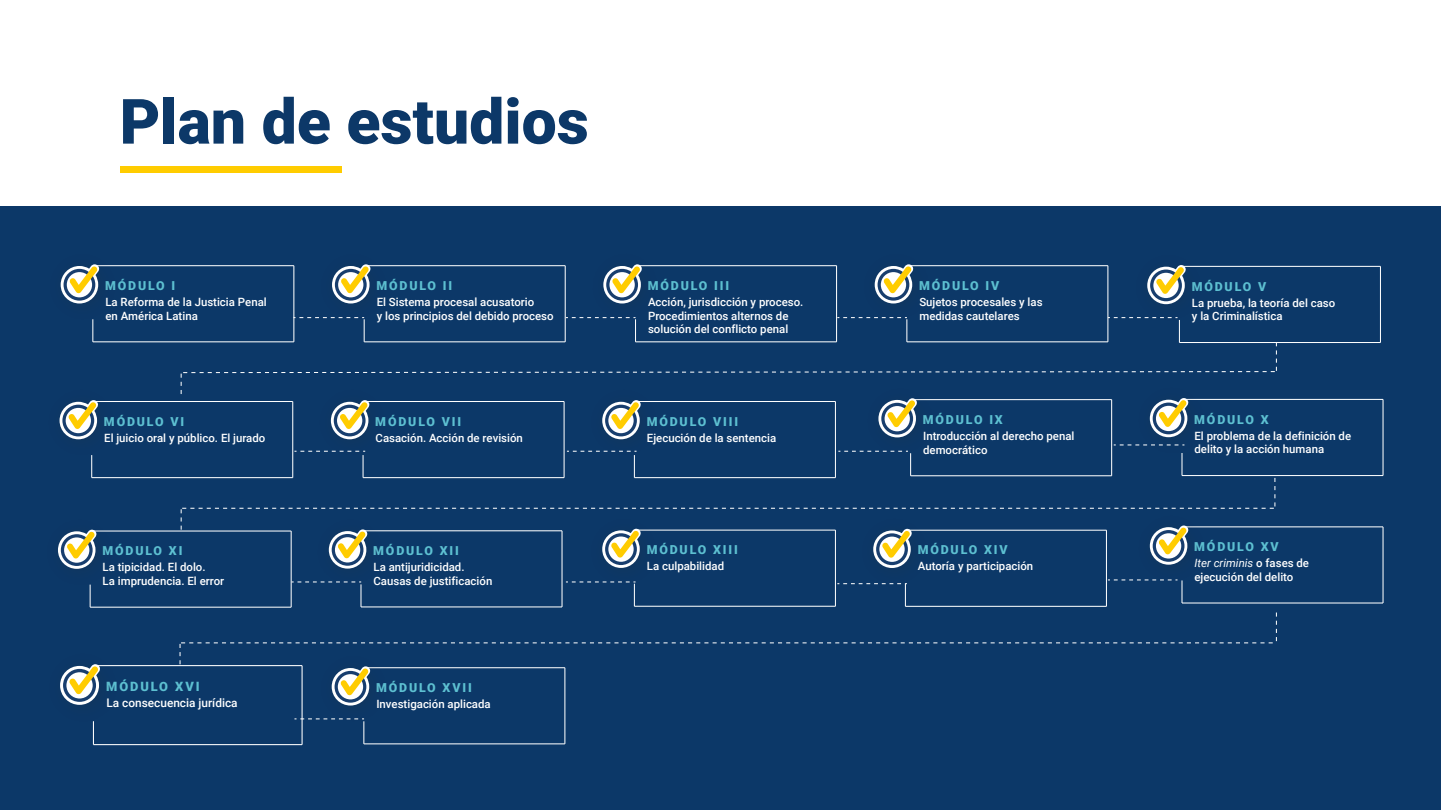
<style>
.page{position:relative;width:1441px;height:810px;background:#fff}
.page>*{position:absolute;margin:0;border:0;box-sizing:border-box;transform-origin:0 0}
.t1{font:900 62.5px "Roboto";color:#0c3868}
.t2{font:900 12.88px "Roboto";letter-spacing:.15em;color:#5dc0d1}
.t3{font:900 12.38px "Roboto";letter-spacing:.15em;color:#5dc0d1}
.t4{font:500 11.88px "Roboto";color:#fff}
.t5{font:500 11.38px/13.8px "Roboto";color:#fff}
.s1{font-weight:400;font-style:italic}
</style>
<div class="page">
<div style="left:0;top:207px;width:1440px;height:603px;background:#0c3868"></div>
<div style="left:120px;top:167px;width:221px;height:6px;background:#fc0"></div>
<hr style="left:95px;top:265px;width:199px;height:1px;background:#fff">
<hr style="left:93px;top:341px;width:201px;height:1px;background:#fff">
<img style="left:60px;top:265px;width:86px;height:78px">
<svg style="left:61px;top:264px;width:38px;height:40px"></svg>
<hr style="left:1181px;top:266px;width:199px;height:1px;background:#fff">
<hr style="left:1379px;top:266px;width:1px;height:77px;background:#fff">
<hr style="left:1179px;top:342px;width:201px;height:1px;background:#fff">
<img style="left:1104px;top:265px;width:128px;height:52px">
<svg style="left:1147px;top:265px;width:38px;height:39px"></svg>
<hr style="left:366px;top:265px;width:199px;height:1px;background:#fff">
<img style="left:290px;top:265px;width:127px;height:52px">
<svg style="left:332px;top:264px;width:38px;height:40px"></svg>
<hr style="left:94px;top:401px;width:199px;height:1px;background:#fff">
<hr style="left:92px;top:477px;width:201px;height:1px;background:#fff">
<img style="left:59px;top:417px;width:86px;height:62px">
<svg style="left:60px;top:400px;width:38px;height:39px"></svg>
<hr style="left:637px;top:265px;width:199px;height:1px;background:#fff">
<img style="left:561px;top:265px;width:128px;height:52px">
<svg style="left:603px;top:264px;width:39px;height:40px"></svg>
<hr style="left:908px;top:265px;width:199px;height:1px;background:#fff">
<hr style="left:1107px;top:266px;width:1px;height:76px;background:#fff">
<img style="left:832px;top:265px;width:128px;height:52px">
<svg style="left:874px;top:264px;width:39px;height:40px"></svg>
<hr style="left:834px;top:402px;width:1px;height:76px;background:#fff">
<hr style="left:1183px;top:399px;width:199px;height:1px;background:#fff">
<hr style="left:1382px;top:399px;width:1px;height:77px;background:#fff">
<hr style="left:1181px;top:475px;width:201px;height:1px;background:#fff">
<hr style="left:92px;top:531px;width:199px;height:1px;background:#fff">
<hr style="left:90px;top:607px;width:201px;height:1px;background:#fff">
<img style="left:89px;top:529px;width:54px;height:79px">
<svg style="left:58px;top:530px;width:38px;height:39px"></svg>
<hr style="left:361px;top:606px;width:201px;height:1px;background:#fff">
<img style="left:287px;top:569px;width:127px;height:39px">
<svg style="left:291px;top:581px;width:70px;height:26px"></svg>
<hr style="left:564px;top:668px;width:1px;height:76px;background:#fff">
<hr style="left:364px;top:743px;width:201px;height:1px;background:#fff">
<img style="left:289px;top:706px;width:128px;height:40px">
<svg style="left:294px;top:718px;width:70px;height:26px"></svg>
<svg style="left:181px;top:317px;width:1096px;height:128px"></svg>
<hr style="left:634px;top:606px;width:201px;height:1px;background:#fff">
<img style="left:560px;top:569px;width:128px;height:39px">
<hr style="left:1105px;top:530px;width:1px;height:76px;background:#fff">
<hr style="left:905px;top:606px;width:201px;height:1px;background:#fff">
<img style="left:830px;top:569px;width:128px;height:38px">
<hr style="left:1183px;top:526px;width:199px;height:1px;background:#fff">
<hr style="left:1382px;top:527px;width:1px;height:76px;background:#fff">
<hr style="left:1181px;top:603px;width:201px;height:1px;background:#fff">
<img style="left:1107px;top:579px;width:128px;height:25px">
<svg style="left:181px;top:451px;width:1094px;height:118px"></svg>
<hr style="left:96px;top:665px;width:206px;height:1px;background:#fff">
<hr style="left:301px;top:666px;width:1px;height:79px;background:#fff">
<hr style="left:93px;top:744px;width:209px;height:1px;background:#fff">
<img style="left:92px;top:665px;width:55px;height:81px">
<svg style="left:60px;top:664px;width:40px;height:41px"></svg>
<svg style="left:179px;top:613px;width:1097px;height:93px"></svg>
<h1 class="t1" style="left:120px;top:78px;width:470px">Plan de estudios</h1>
<p class="t3" style="left:105px;top:277px;width:72px">MÓDULO I</p>
<p class="t5" style="left:105px;top:295px;width:163px">La Reforma de la Justicia Penal en América Latina</p>
<p class="t3" style="left:376px;top:277px;width:77px">MÓDULO II</p>
<p class="t5" style="left:376px;top:295px;width:178px">El Sistema procesal acusatorio<br>y los principios del debido proceso</p>
<p class="t3" style="left:104px;top:413px;width:82px">MÓDULO VI</p>
<p class="t5" style="left:104px;top:430px;width:163px">El juicio oral y público. El jurado</p>
<p class="t3" style="left:375px;top:413px;width:87px">MÓDULO VII</p>
<p class="t5" style="left:375px;top:430px;width:149px">Casación. Acción de revisión</p>
<p class="t3" style="left:102px;top:542px;width:81px">MÓDULO XI</p>
<p class="t5" style="left:103px;top:560px;width:123px">La tipicidad. El dolo.<br>La imprudencia. El error</p>
<p class="t3" style="left:373px;top:542px;width:87px">MÓDULO XII</p>
<p class="t5" style="left:373px;top:560px;width:120px">La antijuridicidad.<br>Causas de justificación</p>
<p class="t2" style="left:106px;top:677px;width:95px">MÓDULO XVI</p>
<p class="t4" style="left:106px;top:695px;width:133px">La consecuencia jurídica</p>
<p class="t3" style="left:376px;top:679px;width:97px">MÓDULO XVII</p>
<p class="t5" style="left:376px;top:697px;width:116px">Investigación aplicada</p>
<p class="t3" style="left:647px;top:277px;width:83px">MÓDULO III</p>
<p class="t5" style="left:648px;top:295px;width:157px">Acción, jurisdicción y proceso.<br>Procedimientos alternos de solución del conflicto penal</p>
<p class="t3" style="left:646px;top:413px;width:93px">MÓDULO VIII</p>
<p class="t5" style="left:647px;top:430px;width:131px">Ejecución de la sentencia</p>
<p class="t3" style="left:646px;top:541px;width:93px">MÓDULO XIII</p>
<p class="t5" style="left:647px;top:559px;width:79px">La culpabilidad</p>
<p class="t3" style="left:919px;top:277px;width:82px">MÓDULO IV</p>
<p class="t5" style="left:919px;top:295px;width:125px">Sujetos procesales y las medidas cautelares</p>
<p class="t3" style="left:922px;top:411px;width:81px">MÓDULO IX</p>
<p class="t5" style="left:923px;top:428px;width:153px">Introducción al derecho penal democrático</p>
<p class="t3" style="left:917px;top:541px;width:91px">MÓDULO XIV</p>
<p class="t5" style="left:917px;top:559px;width:117px">Autoría y participación</p>
<p class="t3" style="left:1191px;top:278px;width:76px">MÓDULO V</p>
<p class="t5" style="left:1191px;top:295px;width:145px">La prueba, la teoría del caso y la Criminalística</p>
<p class="t3" style="left:1194px;top:411px;width:76px">MÓDULO X</p>
<p class="t5" style="left:1194px;top:428px;width:158px">El problema de la definición de delito y la acción humana</p>
<p class="t3" style="left:1194px;top:538px;width:86px">MÓDULO XV</p>
<p class="t5" style="left:1194px;top:556px;width:116px"><span class="s1">Iter criminis</span> o fases de ejecución del delito</p>
</div>
